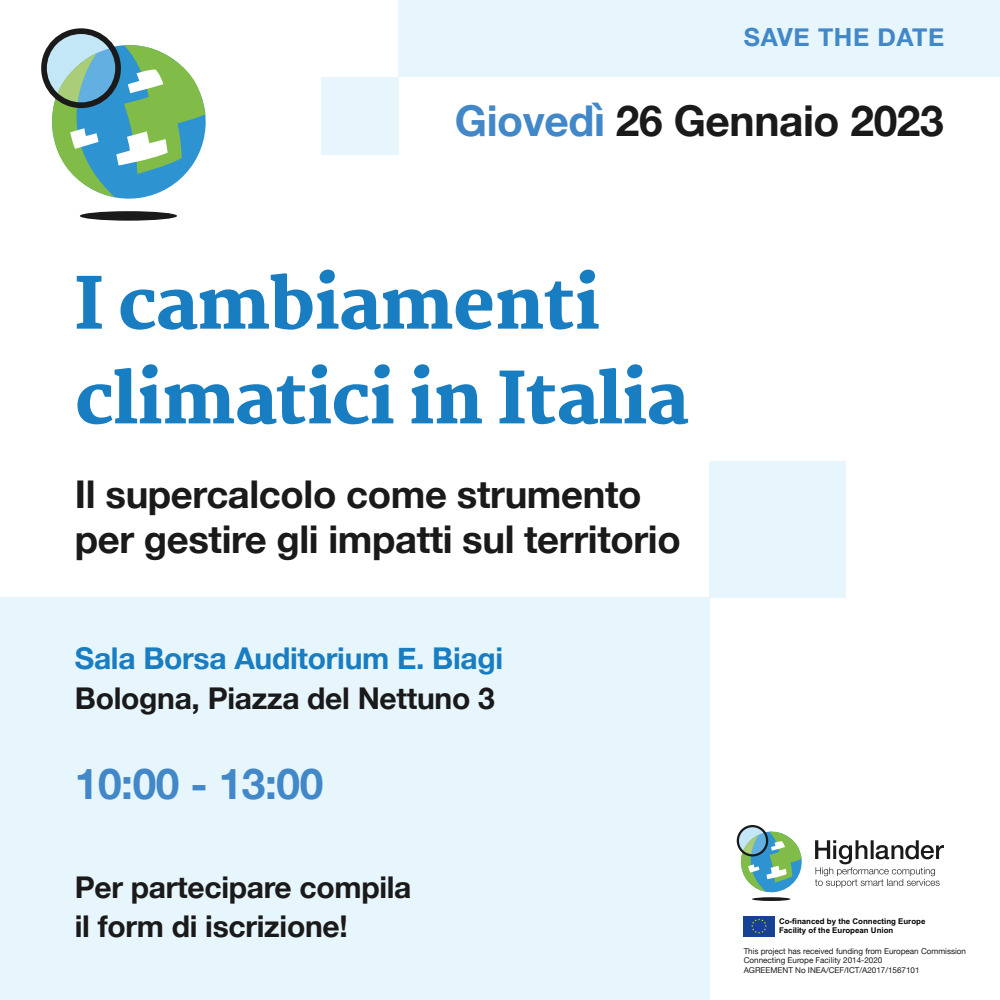
<style>
.page{position:relative;width:1000px;height:1000px;background:#fff}
.page>*{position:absolute;margin:0;border:0;box-sizing:border-box;transform-origin:0 0}
.t1{font:800 69.62px/94.8px "Martel";letter-spacing:-.01em;color:#197dc2}
.t2{font:700 42.5px "Helvetica Neue";letter-spacing:-.01em;color:#1a1a1a}
.t3{font:700 42.5px "Helvetica Neue";letter-spacing:-.01em;color:#4288c8}
.t4{font:700 38.25px/45px "Helvetica Neue";letter-spacing:-.01em;color:#1a1a1a}
.t5{font:700 30px/40px "Helvetica Neue";letter-spacing:-.01em;color:#1a1a1a}
.t6{font:700 30px "Helvetica Neue";letter-spacing:-.01em;color:#197dc2}
.t7{font:700 25px "Helvetica Neue";letter-spacing:.025em;color:#4288c8}
.t8{font:8.12px/9.1px "Helvetica Neue";color:#1a1a1a}
.t9{font:700 7.88px/9.5px "Arial";color:#000}
.s1{color:#4288c8}
</style>
<div class="page">
<div style="left:743px;top:916px;width:32px;height:20px;background:#164194"></div>
<svg style="left:751px;top:918px;width:16px;height:16px"></svg>
<svg style="left:815px;top:840px;width:129px;height:48px"></svg>
<svg style="left:752px;top:897px;width:38px;height:4px"></svg>
<svg style="left:737px;top:825px;width:65px;height:68px"></svg>
<div style="left:399px;top:0;width:601px;height:77px;background:#e7f5fc"></div>
<div style="left:321px;top:77px;width:78px;height:78px;background:#e7f5fc"></div>
<div style="left:80px;top:211px;width:97px;height:10px;background:#1a1a1a;border-radius:50%"></div>
<svg style="left:41px;top:28px;width:165px;height:171px"></svg>
<div style="left:0;top:597px;width:709px;height:403px;background:#e7f5fc"></div>
<div style="left:709px;top:461px;width:137px;height:136px;background:#e7f5fc"></div>
<h3 class="t7" style="left:744px;top:17px;width:202px">SAVE THE DATE</h3>
<h2 class="t2" style="left:455px;top:88px;width:490px"><span class="s1">Giovedì</span> 26 Gennaio 2023</h2>
<h1 class="t1" style="left:75px;top:257px;width:615px">I cambiamenti climatici in Italia</h1>
<h3 class="t4" style="left:75px;top:473px;width:607px">Il supercalcolo come strumento per gestire gli impatti sul territorio</h3>
<h3 class="t6" style="left:75px;top:635px;width:430px">Sala Borsa Auditorium E. Biagi</h3>
<h3 class="t5" style="left:75px;top:679px;width:421px">Bologna, Piazza del Nettuno 3</h3>
<h2 class="t3" style="left:75px;top:750px;width:250px">10:00 - 13:00</h2>
<h3 class="t5" style="left:75px;top:868px;width:338px">Per partecipare compila il form di iscrizione!</h3>
<p class="t9" style="left:779px;top:917px;width:148px">Co-financed by the Connecting Europe<br>Facility of the European Union</p>
<p class="t8" style="left:744px;top:947px;width:224px">This project has received funding from European Commission<br>Connecting Europe Facility 2014-2020<br>AGREEMENT No INEA/CEF/ICT/A2017/1567101</p>
</div>
